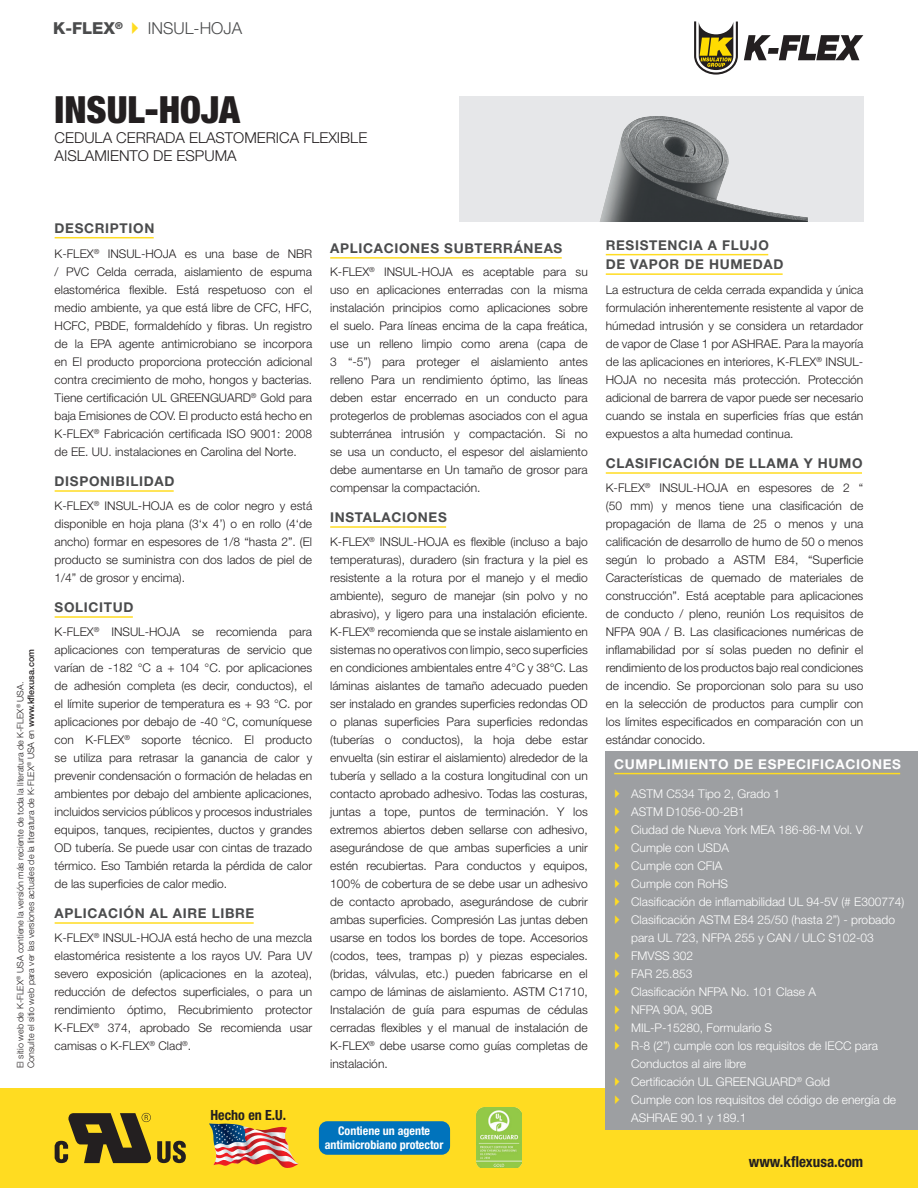
<style>
.page{position:relative;width:918px;height:1188px;background:#fff}
.page>*{position:absolute;margin:0;border:0;box-sizing:border-box;transform-origin:0 0}
.t1{font:900 condensed 37.5px "Helvetica Neue LT Std";color:#231f20}
.t2{font:300 16.5px "Helvetica Neue LT Std";color:#4b4c4d}
.t3{font:800 16.5px "Helvetica Neue LT Std";color:#4b4c4d}
.t4{font:300 15px/18px "Helvetica Neue LT Std";color:#231f20}
.t5{font:700 condensed 15px "Helvetica Neue LT Std";color:#231f20}
.t6{font:700 condensed 13.95px "Helvetica Neue LT Std";color:#231f20}
.t7{font:700 13.5px/19.5px "Helvetica Neue LT Std";letter-spacing:.05em;color:#4b4c4d}
.t8{font:700 13.5px "Helvetica Neue LT Std";letter-spacing:.05em;color:#fff}
.t9{font:300 12px/18px "Helvetica Neue LT Std";color:#231f20;text-align:justify}
.t10{font:300 12px/18px "Helvetica Neue LT Std";color:#fff}
.t11{font:700 condensed 12px/14.4px "Helvetica Neue LT Std";color:#fff;text-align:center}
.t12{font:300 9px/10.8px "Helvetica Neue LT Std";color:#231f20}
.s1{font-weight:500}
</style>
<div class="page">
<div style="left:0;top:1088px;width:918px;height:100px;background:#ffdc21"></div>
<svg style="left:694px;top:21px;width:44px;height:54px"></svg>
<svg style="left:744px;top:35px;width:119px;height:25px"></svg>
<div style="left:459px;top:96px;width:404px;height:126px;background:#e6e7e9"></div>
<img style="left:599px;top:116px;width:209px;height:106px">
<hr style="left:55px;top:237px;width:99px;height:1px;background:#ffdc21">
<hr style="left:55px;top:490px;width:119px;height:2px;background:#ffdc21">
<hr style="left:55px;top:616px;width:78px;height:2px;background:#ffdc21">
<hr style="left:55px;top:922px;width:199px;height:2px;background:#ffdc21">
<hr style="left:330px;top:257px;width:232px;height:2px;background:#ffdc21">
<hr style="left:330px;top:526px;width:116px;height:2px;background:#ffdc21">
<hr style="left:606px;top:254px;width:162px;height:1px;background:#ffdc21">
<hr style="left:606px;top:273px;width:177px;height:2px;background:#ffdc21">
<hr style="left:606px;top:472px;width:256px;height:2px;background:#ffdc21">
<div style="left:606px;top:751px;width:312px;height:379px;background:#9d9fa2"></div>
<hr style="left:614px;top:773px;width:286px;height:1px;background:#ffdc21">
<svg style="left:157px;top:1141px;width:29px;height:22px"></svg>
<svg style="left:54px;top:1113px;width:97px;height:50px"></svg>
<img style="left:209px;top:1123px;width:90px;height:45px">
<img style="left:477px;top:1108px;width:44px;height:60px">
<div style="left:319px;top:1121px;width:131px;height:34px;background:#0073bc;border-radius:9px"></div>
<h2 class="t3" style="left:53px;top:18px;width:71px">K-FLEX<sup>®</sup></h2>
<h2 class="t2" style="left:148px;top:18px;width:96px">INSUL-HOJA</h2>
<h1 class="t1" style="left:55px;top:86px;width:187px">INSUL-HOJA</h1>
<p class="t4" style="left:55px;top:128px;width:314px">CEDULA CERRADA ELASTOMERICA FLEXIBLE<br>AISLAMIENTO DE ESPUMA</p>
<p class="t12" style="left:15px;top:1068px;width:420px;rotate:-90deg">El sitio web de K-FLEX<sup>®</sup> USA contiene la versión más reciente de toda la literatura de K-FLEX<sup>®</sup> USA.<br>Consulte el sitio web para ver las versiones actuales de la literatura de K-FLEX<sup>®</sup> USA en <span class="s1">www.kflexusa.com</span></p>
<p class="t7" style="left:55px;top:218px;width:101px">DESCRIPTION</p>
<p class="t9" style="left:55px;top:244px;width:259px">K-FLEX<sup>®</sup> INSUL-HOJA es una base de NBR / PVC Celda cerrada, aislamiento de espuma elastomérica flexible. Está respetuoso con el medio ambiente, ya que está libre de CFC, HFC, HCFC, PBDE, formaldehído y fibras. Un registro de la EPA agente antimicrobiano se incorpora en El producto proporciona protección adicional contra crecimiento de moho, hongos y bacterias.<br>Tiene certificación UL GREENGUARD<sup>®</sup> Gold para baja Emisiones de COV. El producto está hecho en K-FLEX<sup>®</sup> Fabricación certificada ISO 9001: 2008 de EE. UU. instalaciones en Carolina del Norte.</p>
<p class="t7" style="left:55px;top:471px;width:121px">DISPONIBILIDAD</p>
<p class="t9" style="left:55px;top:496px;width:259px">K-FLEX<sup>®</sup> INSUL-HOJA es de color negro y está disponible en hoja plana (3‘x 4’) o en rollo (4‘de ancho) formar en espesores de 1/8 “hasta 2”. (El producto se suministra con dos lados de piel de 1/4” de grosor y encima).</p>
<p class="t7" style="left:55px;top:597px;width:80px">SOLICITUD</p>
<p class="t9" style="left:55px;top:622px;width:259px">K-FLEX<sup>®</sup> INSUL-HOJA se recomienda para aplicaciones con temperaturas de servicio que varían de -182 °C a + 104 °C. por aplicaciones de adhesión completa (es decir, conductos), el el límite superior de temperatura es + 93 °C. por aplicaciones por debajo de -40 °C, comuníquese con K-FLEX<sup>®</sup> soporte técnico. El producto se utiliza para retrasar la ganancia de calor y prevenir condensación o formación de heladas en ambientes por debajo del ambiente aplicaciones, incluidos servicios públicos y procesos industriales equipos, tanques, recipientes, ductos y grandes OD tubería. Se puede usar con cintas de trazado térmico. Eso También retarda la pérdida de calor de las superficies de calor medio.</p>
<p class="t7" style="left:55px;top:903px;width:201px">APLICACIÓN AL AIRE LIBRE</p>
<p class="t9" style="left:55px;top:928px;width:259px">K-FLEX<sup>®</sup> INSUL-HOJA está hecho de una mezcla elastomérica resistente a los rayos UV. Para UV severo exposición (aplicaciones en la azotea), reducción de defectos superficiales, o para un rendimiento óptimo, Recubrimiento protector K-FLEX<sup>®</sup> 374, aprobado Se recomienda usar camisas o K-FLEX<sup>®</sup> Clad<sup>®</sup>.</p>
<p class="t7" style="left:330px;top:238px;width:234px">APLICACIONES SUBTERRÁNEAS</p>
<p class="t9" style="left:330px;top:262px;width:259px">K-FLEX<sup>®</sup> INSUL-HOJA es aceptable para su uso en aplicaciones enterradas con la misma instalación principios como aplicaciones sobre el suelo. Para líneas encima de la capa freática, use un relleno limpio como arena (capa de 3 “-5”) para proteger el aislamiento antes relleno Para un rendimiento óptimo, las líneas deben estar encerrado en un conducto para protegerlos de problemas asociados con el agua subterránea intrusión y compactación. Si no se usa un conducto, el espesor del aislamiento debe aumentarse en Un tamaño de grosor para compensar la compactación.</p>
<p class="t7" style="left:330px;top:507px;width:118px">INSTALACIONES</p>
<p class="t9" style="left:330px;top:532px;width:259px">K-FLEX<sup>®</sup> INSUL-HOJA es flexible (incluso a bajo temperaturas), duradero (sin fractura y la piel es resistente a la rotura por el manejo y el medio ambiente), seguro de manejar (sin polvo y no abrasivo), y ligero para una instalación eficiente.<br>K-FLEX<sup>®</sup> recomienda que se instale aislamiento en sistemas no operativos con limpio, seco superficies en condiciones ambientales entre 4°C y 38°C. Las láminas aislantes de tamaño adecuado pueden ser instalado en grandes superficies redondas OD o planas superficies Para superficies redondas (tuberías o conductos), la hoja debe estar envuelta (sin estirar el aislamiento) alrededor de la tubería y sellado a la costura longitudinal con un contacto aprobado adhesivo. Todas las costuras, juntas a tope, puntos de terminación. Y los extremos abiertos deben sellarse con adhesivo, asegurándose de que ambas superficies a unir estén recubiertas. Para conductos y equipos, 100% de cobertura de se debe usar un adhesivo de contacto aprobado, asegurándose de cubrir ambas superficies. Compresión Las juntas deben usarse en todos los bordes de tope. Accesorios (codos, tees, trampas p) y piezas especiales. (bridas, válvulas, etc.) pueden fabricarse en el campo de láminas de aislamiento. ASTM C1710, Instalación de guía para espumas de cédulas cerradas flexibles y el manual de instalación de K-FLEX<sup>®</sup> debe usarse como guías completas de instalación.</p>
<p class="t7" style="left:606px;top:235px;width:179px">RESISTENCIA A FLUJO<br>DE VAPOR DE HUMEDAD</p>
<p class="t9" style="left:606px;top:280px;width:259px">La estructura de celda cerrada expandida y única formulación inherentemente resistente al vapor de húmedad intrusión y se considera un retardador de vapor de Clase 1 por ASHRAE. Para la mayoría de las aplicaciones en interiores, K-FLEX<sup>®</sup> INSUL-HOJA no necesita más protección. Protección adicional de barrera de vapor puede ser necesario cuando se instala en superficies frías que están expuestos a alta humedad continua.</p>
<p class="t7" style="left:606px;top:453px;width:258px">CLASIFICACIÓN DE LLAMA Y HUMO</p>
<p class="t9" style="left:606px;top:478px;width:259px">K-FLEX<sup>®</sup> INSUL-HOJA en espesores de 2 “ (50 mm) y menos tiene una clasificación de propagación de llama de 25 o menos y una calificación de desarrollo de humo de 50 o menos según lo probado a ASTM E84, “Superficie Características de quemado de materiales de construcción”. Está aceptable para aplicaciones de conducto / pleno, reunión Los requisitos de NFPA 90A / B. Las clasificaciones numéricas de inflamabilidad por sí solas pueden no definir el rendimiento de los productos bajo real condiciones de incendio. Se proporcionan solo para su uso en la selección de productos para cumplir con los límites especificados en comparación con un estándar conocido.</p>
<p class="t8" style="left:614px;top:755px;width:288px">CUMPLIMIENTO DE ESPECIFICACIONES</p>
<p class="t10" style="left:631px;top:784px;width:275px">ASTM C534 Tipo 2, Grado 1<br>ASTM D1056-00-2B1<br>Ciudad de Nueva York MEA 186-86-M Vol. V<br>Cumple con USDA<br>Cumple con CFIA<br>Cumple con RoHS<br>Clasificación de inflamabilidad UL 94-5V (# E300774)<br>Clasificación ASTM E84 25/50 (hasta 2”) - probado para UL 723, NFPA 255 y CAN / ULC S102-03<br>FMVSS 302<br>FAR 25.853<br>Clasificación NFPA No. 101 Clase A<br>NFPA 90A, 90B<br>MIL-P-15280, Formulario S<br>R-8 (2”) cumple con los requisitos de IECC para<br>Conductos al aire libre<br>Certificación UL GREENGUARD<sup>®</sup> Gold<br>Cumple con los requisitos del código de energía de</p>
<p class="t6" style="left:211px;top:1106px;width:77px">Hecho en E.U.</p>
<p class="t10" style="left:631px;top:1108px;width:117px">ASHRAE 90.1 y 189.1</p>
<p class="t11" style="left:325px;top:1123px;width:120px">Contiene un agente antimicrobiano protector</p>
<p class="t5" style="left:749px;top:1153px;width:116px">www.kflexusa.com</p>
</div>
